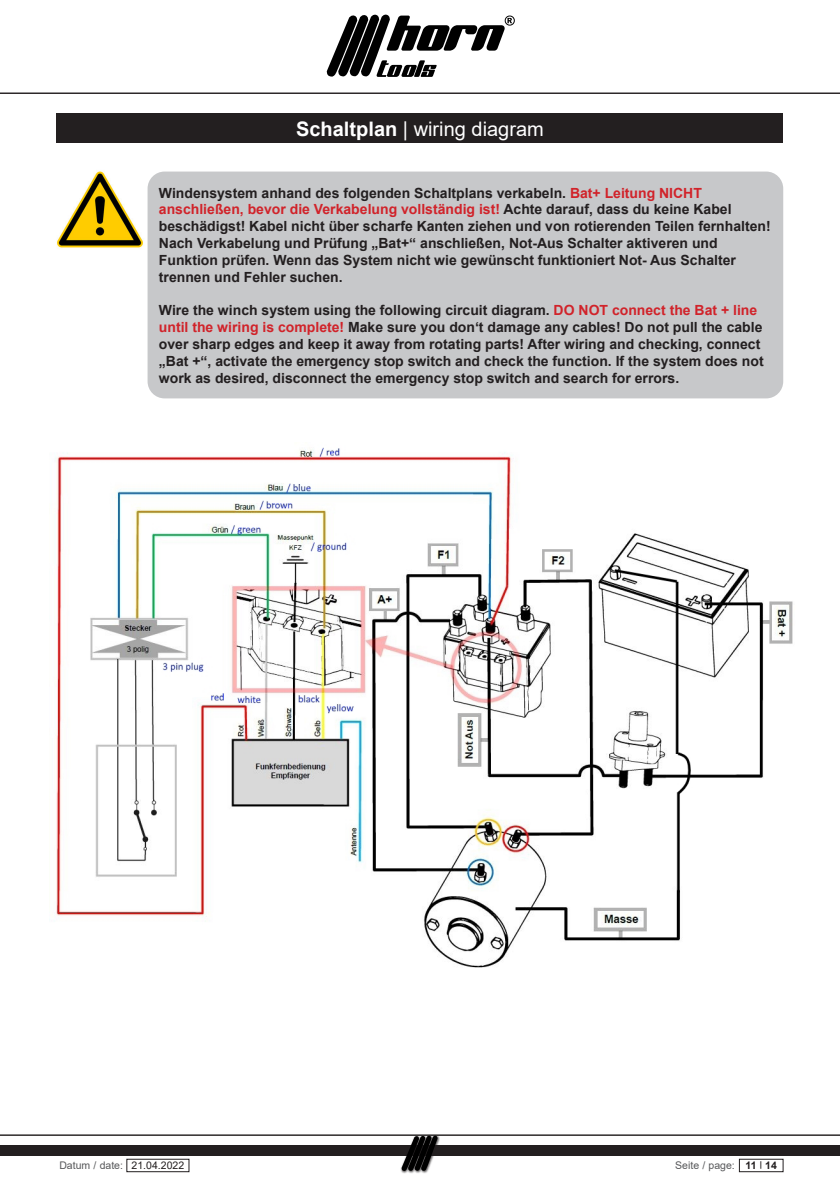
<style>
.page{position:relative;width:840px;height:1191px;background:#fff}
.page>*{position:absolute;margin:0;border:0;box-sizing:border-box;transform-origin:0 0}
.t1{font:20px "Arial";color:#fff}
.t2{font:700 14px/16.8px "Arial";color:#231f20}
.t3{font:10.4px "Arial";color:#57585a}
.t4{font:700 10.4px "Arial";color:#231f20}
.s1{font-weight:700}
.s2{color:#d1232a}
.s3{color:#231f20}
</style>
<div class="page">
<svg style="left:0;top:18px;width:839px;height:76px"></svg>
<svg style="left:326px;top:14px;width:188px;height:63px"></svg>
<svg style="left:0;top:1134px;width:839px;height:40px"></svg>
<div style="left:0;top:1146px;width:839px;height:10px;background:#231f20"></div>
<div style="left:400px;top:1135px;width:40px;height:38px;background:#231f20;opacity:.75"></div>
<svg style="left:401px;top:1135px;width:36px;height:36px"></svg>
<div style="left:739px;top:1159px;width:43px;height:12px;background:#fff"></div>
<div style="left:738px;top:1159px;width:44px;height:12px;border:1px solid #231f20"></div>
<div style="left:127px;top:1159px;width:62px;height:12px;background:#fff"></div>
<div style="left:127px;top:1159px;width:62px;height:12px;border:1px solid #231f20"></div>
<div style="left:57px;top:113px;width:725px;height:30px;background:#231f20"></div>
<img style="left:57px;top:171px;width:86px;height:77px">
<div style="left:147px;top:171px;width:635px;height:227px;background:#c7c8ca;border-radius:17px"></div>
<img style="left:55px;top:447px;width:738px;height:521px">
<p class="t1" style="left:296px;top:115px;width:249px"><span class="s1">Schaltplan</span> | wiring diagram</p>
<p class="t2" style="left:159px;top:184px;width:613px">Windensystem anhand des folgenden Schaltplans verkabeln. <span class="s2">Bat+ Leitung NICHT anschließen, bevor die Verkabelung vollständig ist!</span> Achte darauf, dass du keine Kabel beschädigst! Kabel nicht über scharfe Kanten ziehen und von rotierenden Teilen fernhalten!<br>Nach Verkabelung und Prüfung „Bat+“ anschließen, Not-Aus Schalter aktiveren und Funktion prüfen. Wenn das System nicht wie gewünscht funktioniert Not- Aus Schalter trennen und Fehler suchen.</p>
<p class="t2" style="left:159px;top:302px;width:606px">Wire the winch system using the following circuit diagram. <span class="s2">DO NOT connect the Bat + line until the wiring is complete!</span> Make sure you don‘t damage any cables! Do not pull the cable over sharp edges and keep it away from rotating parts! After wiring and checking, connect „Bat +“, activate the emergency stop switch and check the function. If the system does not work as desired, disconnect the emergency stop switch and search for errors.</p>
<p class="t3" style="left:59px;top:1158px;width:126px">Datum / date: <span class="s3">21.04.2022</span></p>
<p class="t3" style="left:674px;top:1158px;width:61px">Seite / page:</p>
<p class="t4" style="left:745px;top:1158px;width:33px">11 <sup>|</sup> 14</p>
</div>
